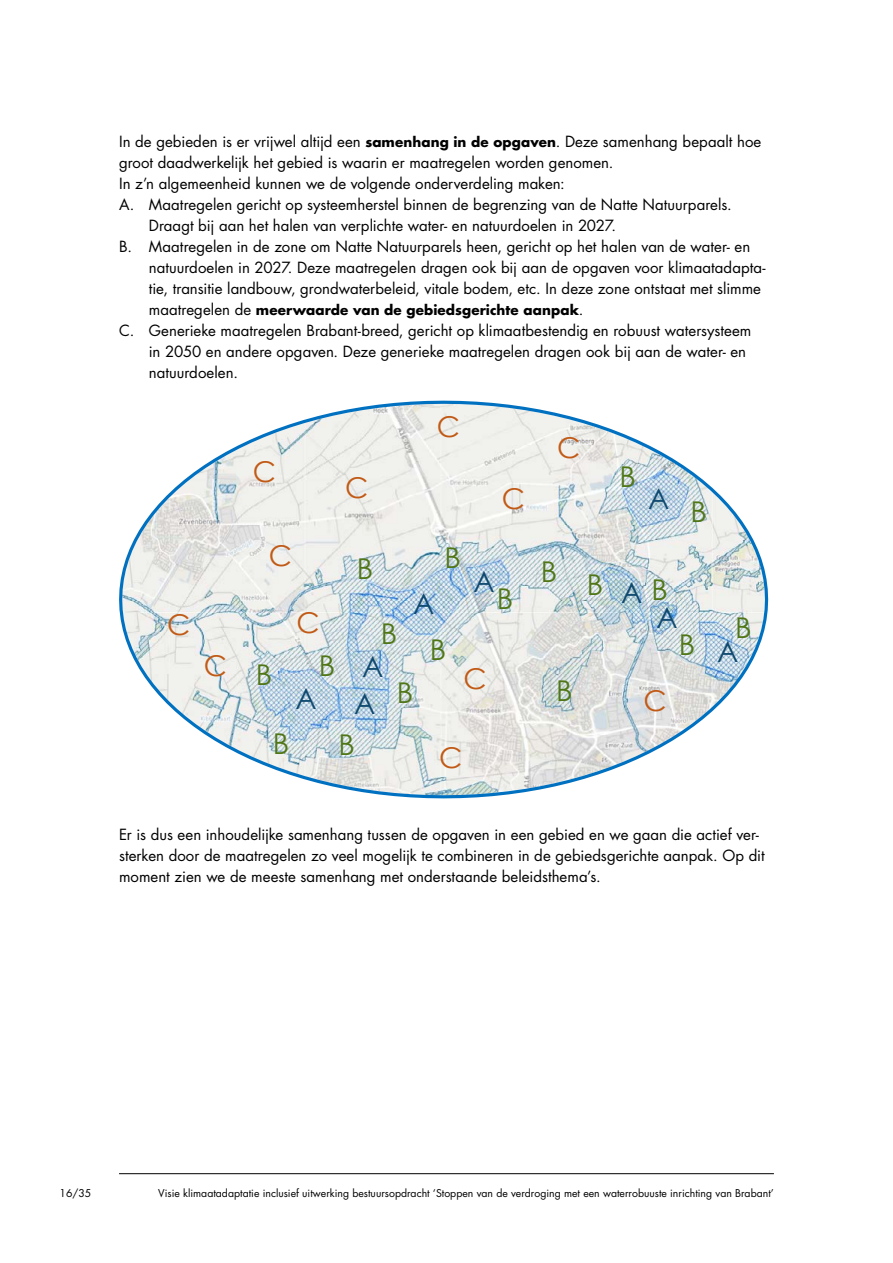
<style>
.page{position:relative;width:893px;height:1263px;background:#fff}
.page>*{position:absolute;margin:0;border:0;box-sizing:border-box;transform-origin:0 0}
.t1{font:28.65px "Century Gothic";color:#507617}
.t2{font:28.65px "Century Gothic";color:#c15a16}
.t3{font:28.65px "Century Gothic";color:#0f496f}
.t4{font:15px/21px "Futura Std";color:#000}
.t5{font:700 13.5px "Futura Std";letter-spacing:.01em;color:#000}
.t6{font:10.5px "Futura Std";color:#000}
.s1{font-weight:700;font-size:13.5px}
.s2{font-weight:400;font-size:15px}
</style>
<div class="page">
<hr style="left:119px;top:1173px;width:655px;height:1px;background:#000">
<svg style="left:119px;top:401px;width:650px;height:397px"></svg>
<p class="t4" style="left:119px;top:131px;width:644px">In de gebieden is er vrijwel altijd een <span class="s1">samenhang in de opgaven</span>. Deze samenhang bepaalt hoe groot daadwerkelijk het gebied is waarin er maatregelen worden genomen.</p>
<p class="t4" style="left:119px;top:173px;width:447px">In z’n algemeenheid kunnen we de volgende onderverdeling maken:</p>
<p class="t4" style="left:149px;top:194px;width:584px;text-indent:-30px">A. Maatregelen gericht op systeemherstel binnen de begrenzing van de Natte Natuurparels.<br>Draagt bij aan het halen van verplichte water- en natuurdoelen in 2027.</p>
<p class="t4" style="left:149px;top:236px;width:618px;text-indent:-30px">B. Maatregelen in de zone om Natte Natuurparels heen, gericht op het halen van de water- en natuurdoelen in 2027. Deze maatregelen dragen ook bij aan de opgaven voor klimaatadapta&shy;tie, transitie landbouw, grondwaterbeleid, vitale bodem, etc. In deze zone ontstaat met slimme</p>
<p class="t5" style="left:149px;top:301px;width:436px"><span class="s2">maatregelen de</span> meerwaarde van de gebiedsgerichte aanpak<span class="s2">.</span></p>
<p class="t4" style="left:149px;top:320px;width:604px;text-indent:-30px">C. Generieke maatregelen Brabant-breed, gericht op klimaatbestendig en robuust watersysteem in 2050 en andere opgaven. Deze generieke maatregelen dragen ook bij aan de water- en natuurdoelen.</p>
<p class="t2" style="left:167px;top:604px;width:25px">C</p>
<p class="t2" style="left:204px;top:645px;width:25px">C</p>
<p class="t2" style="left:253px;top:451px;width:25px">C</p>
<p class="t2" style="left:345px;top:467px;width:25px">C</p>
<p class="t2" style="left:437px;top:407px;width:25px">C</p>
<p class="t2" style="left:502px;top:478px;width:25px">C</p>
<p class="t2" style="left:557px;top:427px;width:25px">C</p>
<p class="t2" style="left:269px;top:536px;width:25px">C</p>
<p class="t1" style="left:445px;top:537px;width:18px">B</p>
<p class="t1" style="left:357px;top:548px;width:18px">B</p>
<p class="t1" style="left:541px;top:552px;width:18px">B</p>
<p class="t3" style="left:474px;top:561px;width:23px">A</p>
<p class="t1" style="left:497px;top:579px;width:18px">B</p>
<p class="t3" style="left:413px;top:583px;width:23px">A</p>
<p class="t2" style="left:296px;top:602px;width:25px">C</p>
<p class="t1" style="left:381px;top:614px;width:18px">B</p>
<p class="t1" style="left:430px;top:630px;width:18px">B</p>
<p class="t1" style="left:319px;top:645px;width:18px">B</p>
<p class="t3" style="left:362px;top:647px;width:23px">A</p>
<p class="t1" style="left:256px;top:655px;width:18px">B</p>
<p class="t2" style="left:463px;top:658px;width:25px">C</p>
<p class="t1" style="left:556px;top:671px;width:18px">B</p>
<p class="t1" style="left:397px;top:672px;width:18px">B</p>
<p class="t3" style="left:295px;top:679px;width:23px">A</p>
<p class="t3" style="left:354px;top:684px;width:23px">A</p>
<p class="t1" style="left:273px;top:723px;width:18px">B</p>
<p class="t1" style="left:339px;top:725px;width:18px">B</p>
<p class="t2" style="left:439px;top:738px;width:25px">C</p>
<p class="t1" style="left:587px;top:564px;width:18px">B</p>
<p class="t1" style="left:620px;top:456px;width:18px">B</p>
<p class="t3" style="left:648px;top:478px;width:23px">A</p>
<p class="t1" style="left:690px;top:491px;width:18px">B</p>
<p class="t3" style="left:621px;top:572px;width:23px">A</p>
<p class="t1" style="left:651px;top:569px;width:18px">B</p>
<p class="t3" style="left:656px;top:598px;width:23px">A</p>
<p class="t1" style="left:679px;top:625px;width:18px">B</p>
<p class="t2" style="left:643px;top:680px;width:25px">C</p>
<p class="t1" style="left:735px;top:607px;width:18px">B</p>
<p class="t3" style="left:717px;top:631px;width:23px">A</p>
<p class="t4" style="left:119px;top:824px;width:647px">Er is dus een inhoudelijke samenhang tussen de opgaven in een gebied en we gaan die actief ver&shy;sterken door de maatregelen zo veel mogelijk te combineren in de gebiedsgerichte aanpak. Op dit moment zien we de meeste samenhang met onderstaande beleidsthema’s.</p>
<p class="t6" style="left:60px;top:1187px;width:33px">16/35</p>
<p class="t6" style="left:158px;top:1187px;width:617px">Visie klimaatadaptatie inclusief uitwerking bestuursopdracht ‘Stoppen van de verdroging met een waterrobuuste inrichting van Brabant’</p>
</div>
